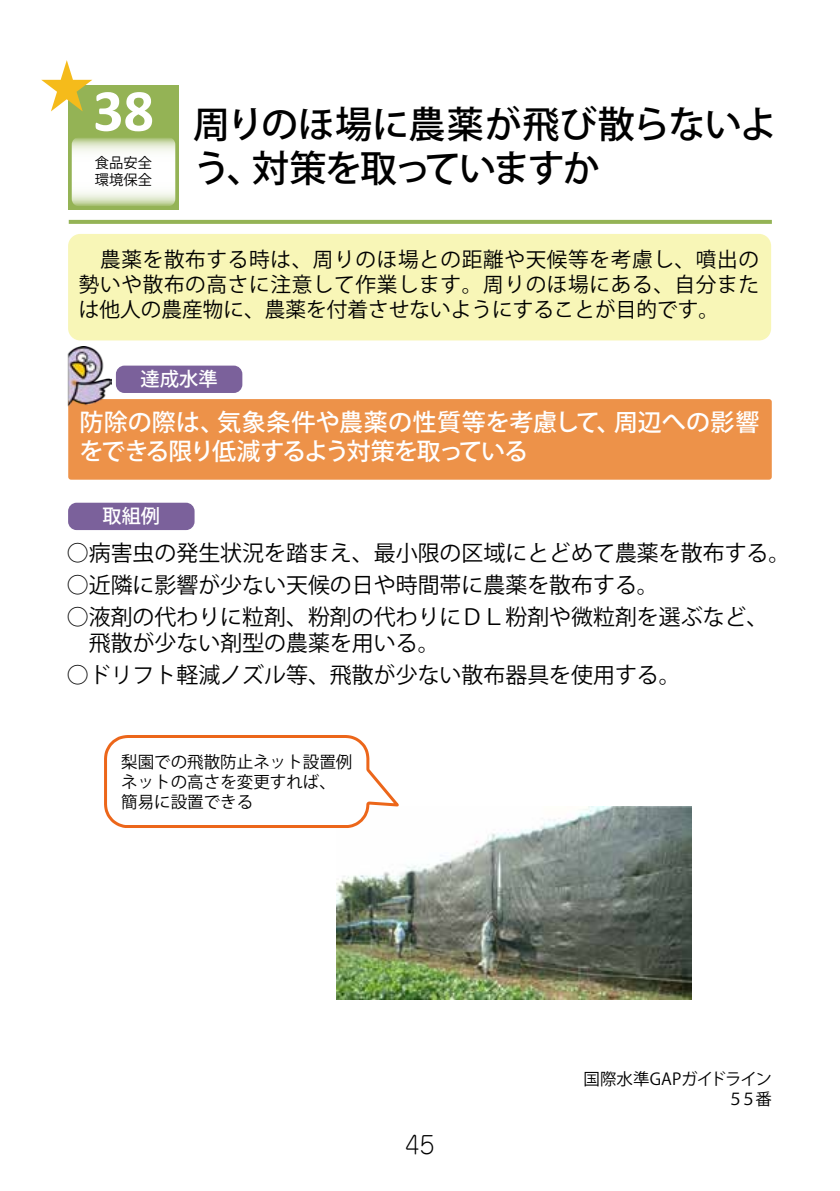
<style>
.page{position:relative;width:840px;height:1191px;background:#fff}
.page>*{position:absolute;margin:0;border:0;box-sizing:border-box;transform-origin:0 0}
.t1{font:700 60px "Calibri";color:#fff}
.t2{font:500 37px/44px "Koz Go Pro";letter-spacing:-.04em;color:#000}
.t3{font:500 24px/28.8px "Koz Go Pro";letter-spacing:-.01em;color:#fff}
.t4{font:300 24px "Jun 101 Pro";color:#000}
.t5{font:22px/26.2px "Koz Go Pro";color:#000}
.t6{font:20.6px/24.8px "Koz Go Pro";color:#000;text-align:justify}
.t7{font:500 19.2px "Koz Go Pro";color:#fff}
.t8{font:16.6px/19.8px "Koz Go Pro";color:#000}
.t9{font:16.4px/19.8px "Koz Go Pro";letter-spacing:-.04em;color:#000;text-align:right}
.t10{font:14.2px/17.2px "Koz Go Pro";letter-spacing:.005em;color:#000}
</style>
<div class="page">
<div style="left:68px;top:399px;width:703px;height:81px;background:#ed9249;border-radius:3px"></div>
<div style="left:68px;top:234px;width:702px;height:106px;background:#f8f6b7;border-radius:12px"></div>
<div style="left:68px;top:503px;width:126px;height:27px;background:#7b619b;border-radius:9px"></div>
<div style="left:116px;top:365px;width:126px;height:28px;background:#7b619b;border-radius:9px"></div>
<img style="left:67px;top:347px;width:45px;height:64px">
<img style="left:336px;top:807px;width:355px;height:192px">
<svg style="left:104px;top:735px;width:300px;height:95px"></svg>
<div style="left:68px;top:85px;width:111px;height:125px;background:#94b355"></div>
<svg style="left:72px;top:138px;width:103px;height:68px;background:#eef3e5"></svg>
<svg style="left:69px;top:220px;width:702px;height:4px;background:#97b55a"></svg>
<svg style="left:41px;top:60px;width:51px;height:51px"></svg>
<h1 class="t1" style="left:93px;top:68px;width:62px">38</h1>
<p class="t10" style="left:95px;top:154px;width:59px">食品安全環境保全</p>
<h2 class="t2" style="left:193px;top:104px;width:585px">周りのほ場に農薬が飛び散らないよう、対策を取っていますか</h2>
<p class="t6" style="left:79px;top:248px;width:681px">　農薬を散布する時は、周りのほ場との距離や天候等を考慮し、噴出の勢いや散布の高さに注意して作業します。周りのほ場にある、自分または他人の農産物に、農薬を付着させないようにすることが目的です。</p>
<p class="t7" style="left:140px;top:367px;width:78px">達成水準</p>
<p class="t3" style="left:80px;top:409px;width:680px">防除の際は、気象条件や農薬の性質等を考慮して、周辺への影響をできる限り低減するよう対策を取っている</p>
<p class="t7" style="left:102px;top:504px;width:59px">取組例</p>
<p class="t5" style="left:67px;top:540px;width:724px">○病害虫の発生状況を踏まえ、最小限の区域にとどめて農薬を散布する。</p>
<p class="t5" style="left:67px;top:572px;width:593px">○近隣に影響が少ない天候の日や時間帯に農薬を散布する。</p>
<p class="t5" style="left:89px;top:604px;width:680px;text-indent:-22px">○液剤の代わりに粒剤、粉剤の代わりにＤＬ粉剤や微粒剤を選ぶなど、飛散が少ない剤型の農薬を用いる。</p>
<p class="t5" style="left:67px;top:663px;width:615px">○ドリフト軽減ノズル等、飛散が少ない散布器具を使用する。</p>
<p class="t8" style="left:121px;top:752px;width:233px">梨園での飛散防止ネット設置例ネットの高さを変更すれば、簡易に設置できる</p>
<p class="t4" style="left:404px;top:1125px;width:32px">45</p>
<p class="t9" style="left:583px;top:1069px;width:190px">国際水準GAPガイドライン<br>５５番</p>
</div>
